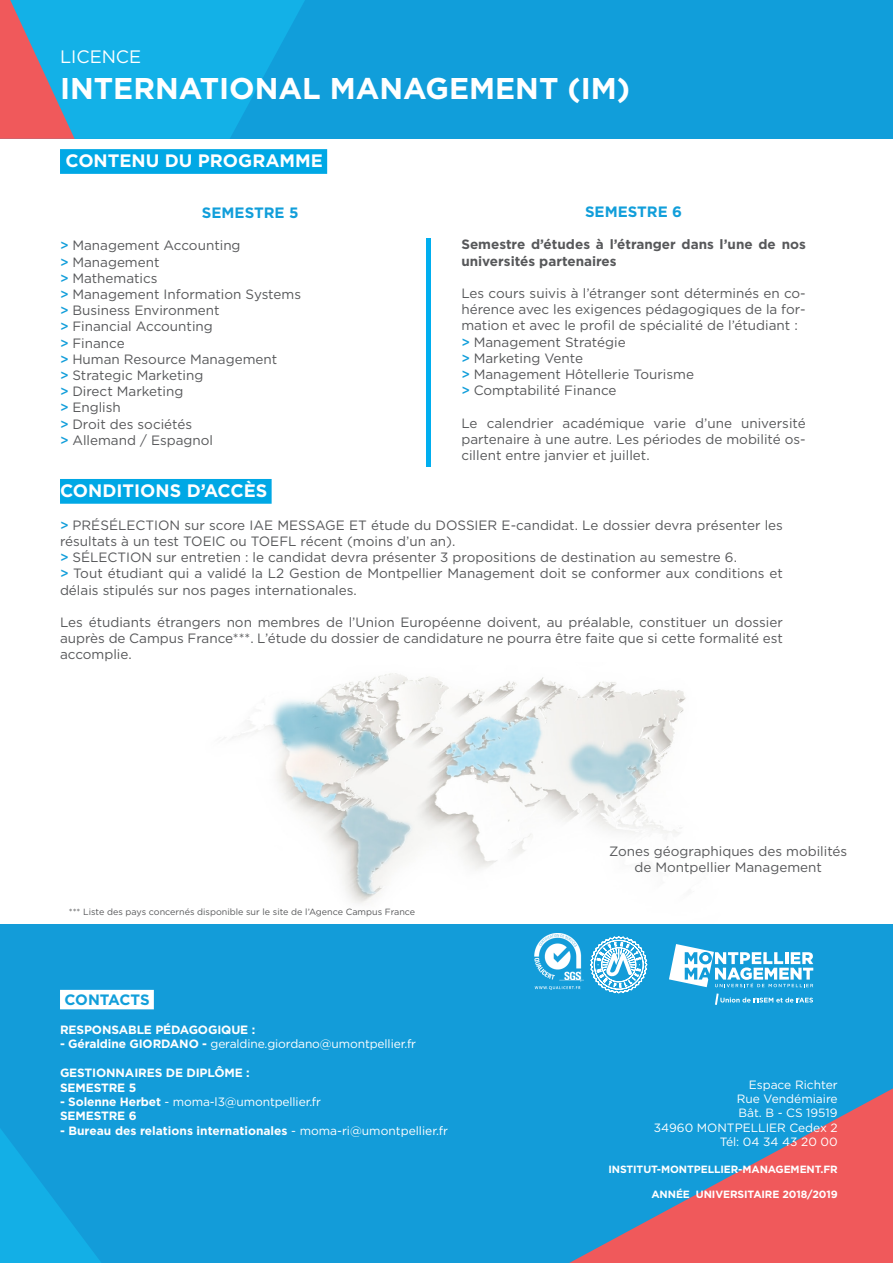
<style>
.page{position:relative;width:893px;height:1263px;background:#fff}
.page>*{position:absolute;margin:0;border:0;box-sizing:border-box;transform-origin:0 0}
.t1{font:700 30px "Gotham";color:#fff}
.Titres_Gestion{font:700 18px "Gotham";color:#fff}
.t2{font:18px "Gotham";color:#fff}
.t3{font:700 15px "Gotham";color:#119eda}
.Texte_courant_book{font:13.5px/16.2px "Gotham";color:#57585a;text-align:justify}
.Texte_courant_book-2{font:700 13.5px/16.2px "Gotham";color:#57585a}
.t4{font:12px/14.4px "Gotham";letter-spacing:-.01em;color:#fff;text-align:right}
.Texte_courant_book-3{font:700 12px "Gotham";letter-spacing:-.01em;color:#fff}
.t5{font:700 10.5px "Gotham";letter-spacing:-.01em;color:#fff}
.Texte_courant_book-4{font:9px "Gotham";color:#57585a}
.s1{font-weight:500;color:#119eda}
.s2{font-weight:700}
.s3{font-weight:400}
</style>
<div class="page">
<div style="left:0;top:0;width:893px;height:139px;background:#119eda"></div>
<div style="left:0;top:904px;width:893px;height:359px;background:#139cd9"></div>
<svg style="left:569px;top:1088px;width:324px;height:175px"></svg>
<svg style="left:0;top:0;width:305px;height:139px;background:#32a1d1"></svg>
<svg style="left:0;top:1129px;width:101px;height:134px"></svg>
<svg style="left:669px;top:944px;width:144px;height:43px"></svg>
<svg style="left:715px;top:993px;width:98px;height:12px"></svg>
<img style="left:534px;top:934px;width:50px;height:55px">
<svg style="left:590px;top:936px;width:57px;height:57px"></svg>
<div style="left:60px;top:990px;width:94px;height:19px;background:#fff"></div>
<div style="left:60px;top:479px;width:212px;height:25px;background:#00a8e5"></div>
<div style="left:60px;top:149px;width:267px;height:25px;background:#00a8e5"></div>
<div style="left:426px;top:239px;width:5px;height:228px;background:#00aeef"></div>
<img style="left:0;top:673px;width:893px;height:251px">
<p class="t2" style="left:60px;top:45px;width:83px">LICENCE</p>
<p class="t1" style="left:60px;top:68px;width:572px">INTERNATIONAL MANAGEMENT (IM)</p>
<p class="Titres_Gestion" style="left:65px;top:149px;width:259px">CONTENU DU PROGRAMME</p>
<p class="t3" style="left:202px;top:203px;width:98px">SEMESTRE 5</p>
<p class="Texte_courant_book" style="left:60px;top:237px;width:182px"><span class="s1">&gt;</span> Management Accounting</p>
<p class="Texte_courant_book" style="left:60px;top:253px;width:101px"><span class="s1">&gt;</span> Management</p>
<p class="Texte_courant_book" style="left:60px;top:270px;width:99px"><span class="s1">&gt;</span> Mathematics</p>
<p class="Texte_courant_book" style="left:60px;top:286px;width:243px"><span class="s1">&gt;</span> Management Information Systems</p>
<p class="Texte_courant_book" style="left:60px;top:302px;width:161px"><span class="s1">&gt;</span> Business Environment</p>
<p class="Texte_courant_book" style="left:60px;top:318px;width:154px"><span class="s1">&gt;</span> Financial Accounting</p>
<p class="Texte_courant_book" style="left:60px;top:334px;width:66px"><span class="s1">&gt;</span> Finance</p>
<p class="Texte_courant_book" style="left:60px;top:351px;width:219px"><span class="s1">&gt;</span> Human Resource Management</p>
<p class="Texte_courant_book" style="left:60px;top:367px;width:145px"><span class="s1">&gt;</span> Strategic Marketing</p>
<p class="Texte_courant_book" style="left:60px;top:383px;width:125px"><span class="s1">&gt;</span> Direct Marketing</p>
<p class="Texte_courant_book" style="left:60px;top:399px;width:62px"><span class="s1">&gt;</span> English</p>
<p class="Texte_courant_book" style="left:60px;top:415px;width:134px"><span class="s1">&gt;</span> Droit des sociétés</p>
<p class="Texte_courant_book" style="left:60px;top:432px;width:155px"><span class="s1">&gt;</span> Allemand / Espagnol</p>
<p class="t3" style="left:585px;top:202px;width:99px">SEMESTRE 6</p>
<p class="Texte_courant_book-2" style="left:461px;top:236px;width:346px">Semestre d’études à l’étranger dans l’une de nos universités partenaires</p>
<p class="Texte_courant_book" style="left:461px;top:285px;width:346px">Les cours suivis à l’étranger sont déterminés en co&shy;hérence avec les exigences pédagogiques de la for&shy;mation et avec le profil de spécialité de l’étudiant :</p>
<p class="Texte_courant_book" style="left:461px;top:333px;width:166px"><span class="s1">&gt;</span> Management Stratégie</p>
<p class="Texte_courant_book" style="left:461px;top:350px;width:123px"><span class="s1">&gt;</span> Marketing Vente</p>
<p class="Texte_courant_book" style="left:461px;top:366px;width:234px"><span class="s1">&gt;</span> Management Hôtellerie Tourisme</p>
<p class="Texte_courant_book" style="left:461px;top:382px;width:157px"><span class="s1">&gt;</span> Comptabilité Finance</p>
<p class="Texte_courant_book" style="left:461px;top:414px;width:346px">Le calendrier académique varie d’une université partenaire à une autre. Les périodes de mobilité os&shy;cillent entre janvier et juillet.</p>
<p class="Titres_Gestion" style="left:60px;top:479px;width:209px">CONDITIONS D’ACCÈS</p>
<p class="Texte_courant_book" style="left:60px;top:517px;width:724px"><span class="s1">&gt;</span> PRÉSÉLECTION sur score IAE MESSAGE ET étude du DOSSIER E-candidat. Le dossier devra présenter les résultats à un test TOEIC ou TOEFL récent (moins d’un an).</p>
<p class="Texte_courant_book" style="left:60px;top:549px;width:678px"><span class="s1">&gt;</span> SÉLECTION sur entretien : le candidat devra présenter 3 propositions de destination au semestre 6.</p>
<p class="Texte_courant_book" style="left:60px;top:565px;width:724px"><span class="s1">&gt;</span> Tout étudiant qui a validé la L2 Gestion de Montpellier Management doit se conformer aux conditions et délais stipulés sur nos pages internationales.</p>
<p class="Texte_courant_book" style="left:60px;top:614px;width:724px">Les étudiants étrangers non membres de l’Union Européenne doivent, au préalable, constituer un dossier auprès de Campus France***. L’étude du dossier de candidature ne pourra être faite que si cette formalité est accomplie.</p>
<p class="Texte_courant_book-4" style="left:69px;top:906px;width:348px">*** Liste des pays concernés disponible sur le site de l’Agence Campus France</p>
<p class="t3" style="left:65px;top:990px;width:87px">CONTACTS</p>
<p class="Texte_courant_book-3" style="left:60px;top:1022px;width:197px">RESPONSABLE PÉDAGOGIQUE :</p>
<p class="t4" style="left:60px;top:1036px;width:358px"><span class="s2">- Géraldine GIORDANO -</span> geraldine.giordano@umontpellier.fr</p>
<p class="Texte_courant_book-3" style="left:60px;top:1065px;width:191px">GESTIONNAIRES DE DIPLÔME :</p>
<p class="Texte_courant_book-3" style="left:60px;top:1079px;width:78px">SEMESTRE 5</p>
<p class="t4" style="left:60px;top:1094px;width:263px"><span class="s2">- Solenne Herbet</span> - moma-l3@umontpellier.fr</p>
<p class="Texte_courant_book-3" style="left:60px;top:1108px;width:78px">SEMESTRE 6</p>
<p class="Texte_courant_book-3" style="left:60px;top:1122px;width:390px">- Bureau des relations internationales <span class="s3">- moma-ri@umontpellier.fr</span></p>
<p class="Texte_courant_book" style="left:609px;top:843px;width:240px">Zones géographiques des mobilités</p>
<p class="Texte_courant_book" style="left:634px;top:859px;width:189px">de Montpellier Management</p>
<p class="t4" style="left:654px;top:1077px;width:185px">Espace Richter<br>Rue Vendémiaire<br>Bât. B - CS 19519<br>34960 MONTPELLIER Cedex 2<br>Tél: 04 34 43 20 00</p>
<p class="t5" style="left:608px;top:1162px;width:231px">INSTITUT-MONTPELLIER-MANAGEMENT.FR</p>
<p class="t5" style="left:651px;top:1188px;width:188px">ANNÉE UNIVERSITAIRE 2018/2019</p>
</div>
